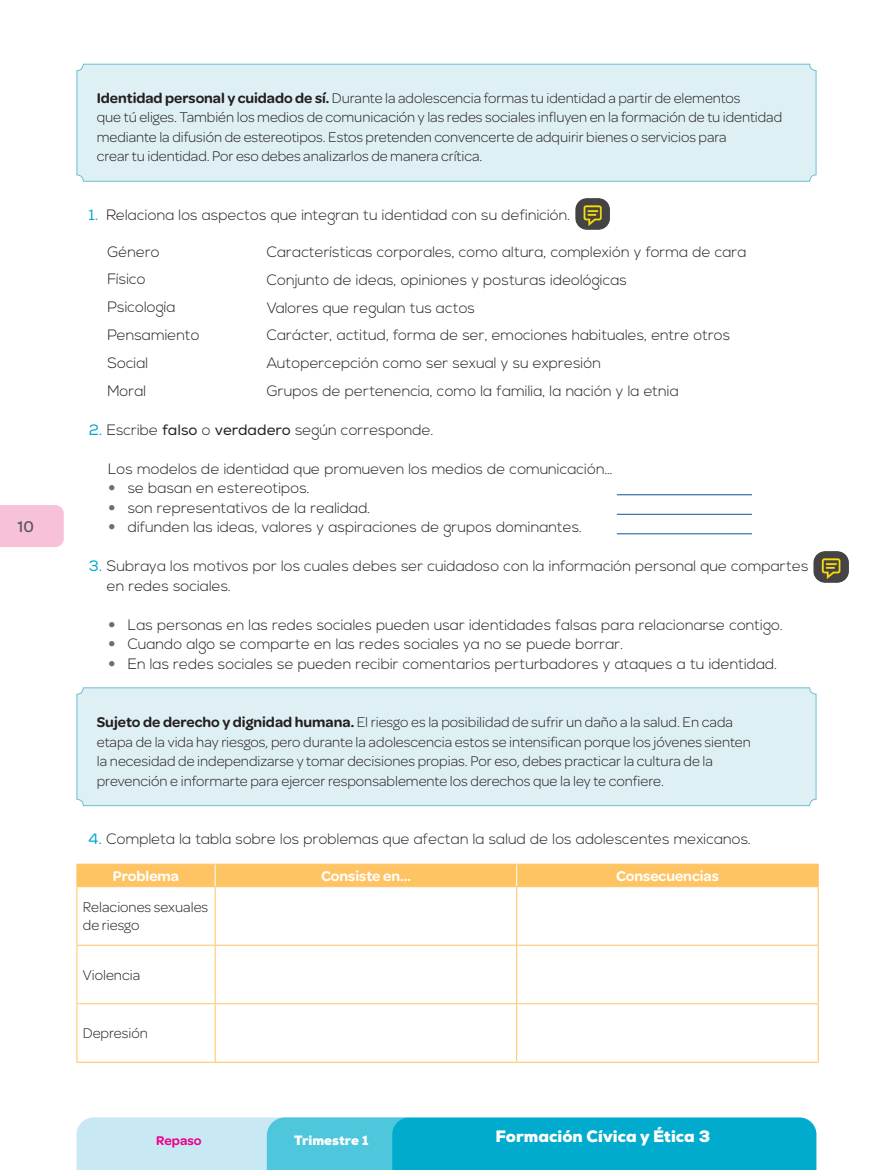
<style>
.page{position:relative;width:893px;height:1170px;background:#fff}
.page>*{position:absolute;margin:0;border:0;box-sizing:border-box;transform-origin:0 0}
.t1{font:900 16.5px "Nexa";color:#fff}
.t2{font:500 16.5px "Omnes";color:#57585a}
.t3{font:300 15px/27.8px "Nexa";color:#231f20}
.t4{font:300 15px/19.5px "Omnes";letter-spacing:-.005em;color:#231f20}
.t5{font:600 15px "Omnes";color:#fff}
.t6{font:900 13.5px "Nexa";color:#fff}
.t7{font:600 13.5px "Omnes";color:#ed028c}
.s1{font-weight:600}
.s2{font-weight:400;color:#00abcd}
.s3{font-weight:400}
.s4{font-family:"Simoncini Garamond Std";font-weight:400;color:#6c6d70}
</style>
<div class="page">
<svg style="left:77px;top:1117px;width:739px;height:52px;background:#43c0d9"></svg>
<div style="left:0;top:505px;width:64px;height:42px;background:#f7c1d9"></div>
<div style="left:77px;top:64px;width:739px;height:117px;background:#dff0f5;border-radius:6px"></div>
<div style="left:77px;top:64px;width:739px;height:118px;border:1px solid #6ac1d3;border-radius:6px"></div>
<div style="left:77px;top:687px;width:739px;height:118px;background:#dff0f5;border-radius:6px"></div>
<div style="left:77px;top:687px;width:739px;height:119px;border:1px solid #6ac1d3;border-radius:6px"></div>
<svg style="left:78px;top:887px;width:740px;height:174px"></svg>
<hr style="left:77px;top:863px;width:138px;height:1px;background:#fec463">
<hr style="left:215px;top:863px;width:302px;height:1px;background:#fec463">
<hr style="left:517px;top:863px;width:302px;height:1px;background:#fec463">
<hr style="left:77px;top:886px;width:138px;height:1px;background:#fec463">
<hr style="left:77px;top:887px;width:1px;height:57px;background:#fec463">
<hr style="left:215px;top:886px;width:302px;height:1px;background:#fec463">
<hr style="left:215px;top:887px;width:1px;height:57px;background:#fec463">
<hr style="left:517px;top:886px;width:302px;height:1px;background:#fec463">
<hr style="left:516px;top:887px;width:1px;height:57px;background:#fec463">
<hr style="left:818px;top:887px;width:1px;height:57px;background:#fec463">
<hr style="left:77px;top:944px;width:138px;height:1px;background:#fec463">
<hr style="left:77px;top:945px;width:1px;height:58px;background:#fec463">
<hr style="left:215px;top:944px;width:302px;height:1px;background:#fec463">
<hr style="left:215px;top:945px;width:1px;height:58px;background:#fec463">
<hr style="left:517px;top:944px;width:302px;height:1px;background:#fec463">
<hr style="left:516px;top:945px;width:1px;height:58px;background:#fec463">
<hr style="left:818px;top:945px;width:1px;height:58px;background:#fec463">
<hr style="left:77px;top:1003px;width:138px;height:1px;background:#fec463">
<hr style="left:77px;top:1004px;width:1px;height:57px;background:#fec463">
<hr style="left:77px;top:1061px;width:138px;height:1px;background:#fec463">
<hr style="left:215px;top:1003px;width:302px;height:1px;background:#fec463">
<hr style="left:215px;top:1004px;width:1px;height:57px;background:#fec463">
<hr style="left:215px;top:1061px;width:302px;height:1px;background:#fec463">
<hr style="left:517px;top:1003px;width:302px;height:1px;background:#fec463">
<hr style="left:516px;top:1004px;width:1px;height:57px;background:#fec463">
<hr style="left:818px;top:1004px;width:1px;height:57px;background:#fec463">
<hr style="left:517px;top:1061px;width:302px;height:1px;background:#fec463">
<div style="left:77px;top:864px;width:742px;height:22px;background:#fec463"></div>
<hr style="left:617px;top:494px;width:135px;height:1px;background:#0a559f">
<hr style="left:617px;top:514px;width:135px;height:1px;background:#0a559f">
<hr style="left:617px;top:533px;width:108px;height:1px;background:#0a559f">
<svg style="left:725px;top:533px;width:27px;height:1px"></svg>
<img style="left:575px;top:198px;width:35px;height:32px">
<img style="left:813px;top:551px;width:36px;height:32px">
<p class="t2" style="left:17px;top:515px;width:18px">10</p>
<p class="t4" style="left:97px;top:88px;width:687px"><span class="s1">Identidad personal y cuidado de sí.</span> Durante la adolescencia formas tu identidad a partir de elementos<br>que tú eliges. También los medios de comunicación y las redes sociales influyen en la formación de tu identidad mediante la difusión de estereotipos. Estos pretenden convencerte de adquirir bienes o servicios para<br>crear tu identidad. Por eso debes analizarlos de manera crítica.</p>
<p class="t3" style="left:89px;top:201px;width:483px"><span class="s2">1.</span> Relaciona los aspectos que integran tu identidad con su definición.</p>
<p class="t3" style="left:267px;top:239px;width:481px">Características corporales, como altura, complexión y forma de cara Conjunto de ideas, opiniones y posturas ideológicas<br>Valores que regulan tus actos<br>Carácter, actitud, forma de ser, emociones habituales, entre otros Autopercepción como ser sexual y su expresión<br>Grupos de pertenencia, como la familia, la nación y la etnia</p>
<p class="t3" style="left:107px;top:238px;width:94px">Género<br>Físico<br>Psicología<br>Pensamiento<br>Social<br>Moral</p>
<p class="t3" style="left:89px;top:416px;width:346px"><span class="s2">2.</span> Escribe <span class="s3">falso</span> o <span class="s3">verdadero</span> según corresponde.</p>
<p class="t3" style="left:108px;top:455px;width:506px">Los modelos de identidad que promueven los medios de comunicación…</p>
<p class="t3" style="left:108px;top:474px;width:203px"><span class="s4">•</span> se basan en estereotipos.</p>
<p class="t3" style="left:108px;top:494px;width:264px"><span class="s4">•</span> son representativos de la realidad.</p>
<p class="t3" style="left:108px;top:513px;width:475px"><span class="s4">•</span> difunden las ideas, valores y aspiraciones de grupos dominantes.</p>
<p class="t3" style="left:107px;top:557px;width:703px;line-height:19.5px;text-indent:-18px"><span class="s2">3.</span> Subraya los motivos por los cuales debes ser cuidadoso con la información personal que compartes en redes sociales.</p>
<p class="t3" style="left:108px;top:611px;width:676px"><span class="s4">•</span> Las personas en las redes sociales pueden usar identidades falsas para relacionarse contigo.</p>
<p class="t3" style="left:108px;top:630px;width:516px"><span class="s4">•</span> Cuando algo se comparte en las redes sociales ya no se puede borrar.</p>
<p class="t3" style="left:108px;top:650px;width:670px"><span class="s4">•</span> En las redes sociales se pueden recibir comentarios perturbadores y ataques a tu identidad.</p>
<p class="t4" style="left:97px;top:712px;width:656px"><span class="s1">Sujeto de derecho y dignidad humana.</span> El riesgo es la posibilidad de sufrir un daño a la salud. En cada etapa de la vida hay riesgos, pero durante la adolescencia estos se intensifican porque los jóvenes sienten la necesidad de independizarse y tomar decisiones propias. Por eso, debes practicar la cultura de la prevención e informarte para ejercer responsablemente los derechos que la ley te confiere.</p>
<p class="t3" style="left:89px;top:825px;width:664px"><span class="s2">4.</span> Completa la tabla sobre los problemas que afectan la salud de los adolescentes mexicanos.</p>
<p class="t5" style="left:113px;top:864px;width:68px">Problema</p>
<p class="t5" style="left:321px;top:864px;width:91px">Consiste en…</p>
<p class="t5" style="left:616px;top:864px;width:104px">Consecuencias</p>
<p class="t4" style="left:83px;top:897px;width:127px;line-height:18px">Relaciones sexuales de riesgo</p>
<p class="t4" style="left:83px;top:964px;width:59px">Violencia</p>
<p class="t4" style="left:83px;top:1023px;width:66px">Depresión</p>
<p class="t7" style="left:156px;top:1130px;width:47px">Repaso</p>
<p class="t6" style="left:294px;top:1131px;width:76px">Trimestre 1</p>
<p class="t1" style="left:495px;top:1125px;width:216px">Formación Cívica y Ética 3</p>
</div>
